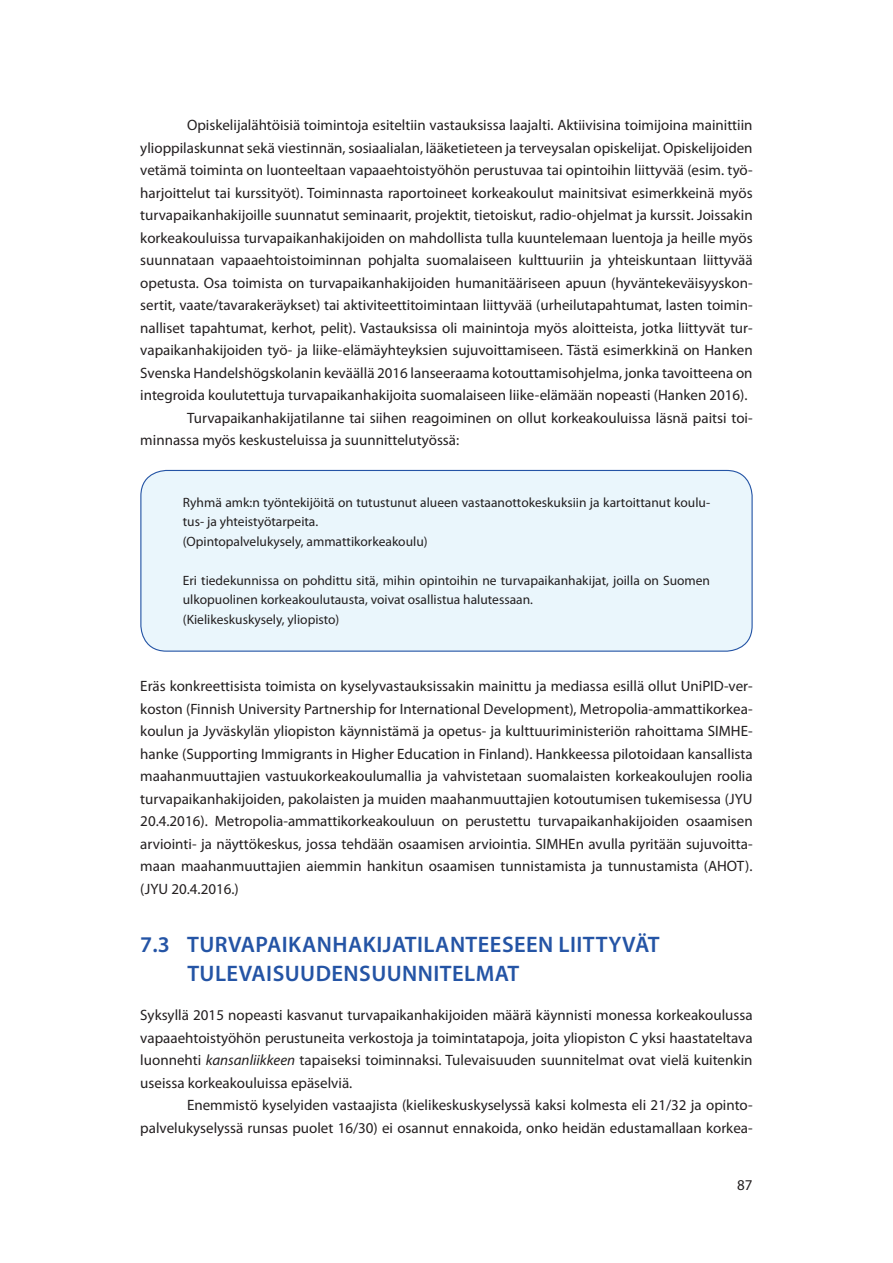
<style>
.page{position:relative;width:893px;height:1263px;background:#fff}
.page>*{position:absolute;margin:0;border:0;box-sizing:border-box;transform-origin:0 0}
.t1{font:600 22.5px "Myriad Pro";letter-spacing:.02em;color:#2454a5}
.t2{font:15px/22.5px "Myriad Pro";color:#231f20;text-align:justify}
.t3{font:13.5px/19.5px "Myriad Pro";color:#231f20}
.s1{font-style:italic}
</style>
<div class="page">
<div style="left:141px;top:470px;width:611px;height:181px;background:#eaf6fc;border-radius:26px"></div>
<div style="left:140px;top:470px;width:613px;height:182px;border:1px solid #2454a5;border-radius:26px"></div>
<p class="t2" style="left:187px;top:114px;width:567px">Opiskelijalähtöisiä toimintoja esiteltiin vastauksissa laajalti. Aktiivisina toimijoina mainittiin</p>
<p class="t2" style="left:140px;top:136px;width:614px">ylioppilaskunnat sekä viestinnän, sosiaalialan, lääketieteen ja terveysalan opiskelijat. Opiskelijoiden</p>
<p class="t2" style="left:140px;top:159px;width:614px">vetämä toiminta on luonteeltaan vapaaehtoistyöhön perustuvaa tai opintoihin liittyvää (esim. työ-</p>
<p class="t2" style="left:140px;top:181px;width:614px">harjoittelut tai kurssityöt). Toiminnasta raportoineet korkeakoulut mainitsivat esimerkkeinä myös</p>
<p class="t2" style="left:140px;top:204px;width:614px">turvapaikanhakijoille suunnatut seminaarit, projektit, tietoiskut, radio-ohjelmat ja kurssit. Joissakin</p>
<p class="t2" style="left:140px;top:226px;width:614px">korkeakouluissa turvapaikanhakijoiden on mahdollista tulla kuuntelemaan luentoja ja heille myös</p>
<p class="t2" style="left:140px;top:249px;width:614px">suunnataan vapaaehtoistoiminnan pohjalta suomalaiseen kulttuuriin ja yhteiskuntaan liittyvää</p>
<p class="t2" style="left:140px;top:271px;width:614px">opetusta. Osa toimista on turvapaikanhakijoiden humanitääriseen apuun (hyväntekeväisyyskon-</p>
<p class="t2" style="left:140px;top:294px;width:614px">sertit, vaate/tavarakeräykset) tai aktiviteettitoimintaan liittyvää (urheilutapahtumat, lasten toimin-</p>
<p class="t2" style="left:140px;top:316px;width:614px">nalliset tapahtumat, kerhot, pelit). Vastauksissa oli mainintoja myös aloitteista, jotka liittyvät tur-</p>
<p class="t2" style="left:140px;top:339px;width:614px">vapaikanhakijoiden työ- ja liike-elämäyhteyksien sujuvoittamiseen. Tästä esimerkkinä on Hanken</p>
<p class="t2" style="left:140px;top:361px;width:614px">Svenska Handelshögskolanin keväällä 2016 lanseeraama kotouttamisohjelma, jonka tavoitteena on</p>
<p class="t2" style="left:140px;top:384px;width:609px">integroida koulutettuja turvapaikanhakijoita suomalaiseen liike-elämään nopeasti (Hanken 2016).</p>
<p class="t2" style="left:187px;top:406px;width:567px">Turvapaikanhakijatilanne tai siihen reagoiminen on ollut korkeakouluissa läsnä paitsi toi-</p>
<p class="t2" style="left:140px;top:429px;width:320px">minnassa myös keskusteluissa ja suunnittelutyössä:</p>
<p class="t3" style="left:183px;top:492px;width:529px">Ryhmä amk:n työntekijöitä on tutustunut alueen vastaanottokeskuksiin ja kartoittanut koulu&shy;tus- ja yhteistyötarpeita.<br>(Opintopalvelukysely, ammattikorkeakoulu)</p>
<p class="t3" style="left:183px;top:570px;width:529px">Eri tiedekunnissa on pohdittu sitä, mihin opintoihin ne turvapaikanhakijat, joilla on Suomen ulkopuolinen korkeakoulutausta, voivat osallistua halutessaan.<br>(Kielikeskuskysely, yliopisto)</p>
<p class="t2" style="left:140px;top:675px;width:614px">Eräs konkreettisista toimista on kyselyvastauksissakin mainittu ja mediassa esillä ollut UniPID-ver&shy;koston (Finnish University Partnership for International Development), Metropolia-ammattikorkea&shy;koulun ja Jyväskylän yliopiston käynnistämä ja opetus- ja kulttuuriministeriön rahoittama SIMHE&shy;hanke (Supporting Immigrants in Higher Education in Finland). Hankkeessa pilotoidaan kansallista maahanmuuttajien vastuukorkeakoulumallia ja vahvistetaan suomalaisten korkeakoulujen roolia turvapaikanhakijoiden, pakolaisten ja muiden maahanmuuttajien kotoutumisen tukemisessa (JYU 20.4.2016). Metropolia-ammattikorkeakouluun on perustettu turvapaikanhakijoiden osaamisen arviointi- ja näyttökeskus, jossa tehdään osaamisen arviointia. SIMHEn avulla pyritään sujuvoitta&shy;maan maahanmuuttajien aiemmin hankitun osaamisen tunnistamista ja tunnustamista (AHOT). (JYU 20.4.2016.)</p>
<h1 class="t1" style="left:140px;top:930px;width:339px">7.3 TURVAPAIKANHAKIJATILANTEESEE</h1>
<h1 class="t1" style="left:538px;top:930px;width:31px">N LIITT</h1>
<h1 class="t1" style="left:608px;top:930px;width:40px">YVÄT</h1>
<h1 class="t1" style="left:187px;top:959px;width:14px">TULE</h1>
<h1 class="t1" style="left:239px;top:959px;width:40px">VAISUU</h1>
<h1 class="t1" style="left:316px;top:959px;width:58px">DENSUU</h1>
<h1 class="t1" style="left:402px;top:959px;width:43px">NNITEL</h1>
<h1 class="t1" style="left:476px;top:959px;width:41px">MAT</h1>
<p class="t2" style="left:140px;top:1004px;width:614px">Syksyllä 2015 nopeasti kasvanut turvapaikanhakijoiden määrä käynnisti monessa korkeakoulussa vapaaehtoistyöhön perustuneita verkostoja ja toimintatapoja, joita yliopiston C yksi haastateltava luonnehti <span class="s1">kansanliikkeen</span> tapaiseksi toiminnaksi. Tulevaisuuden suunnitelmat ovat vielä kuitenkin useissa korkeakouluissa epäselviä.</p>
<p class="t2" style="left:140px;top:1094px;width:614px;text-align:right">Enemmistö kyselyiden vastaajista (kielikeskuskyselyssä kaksi kolmesta eli 21/32 ja opinto&shy;palvelukyselyssä runsas puolet 16/30) ei osannut ennakoida, onko heidän edustamallaan korkea-</p>
<p class="t2" style="left:737px;top:1174px;width:17px">87</p>
</div>
